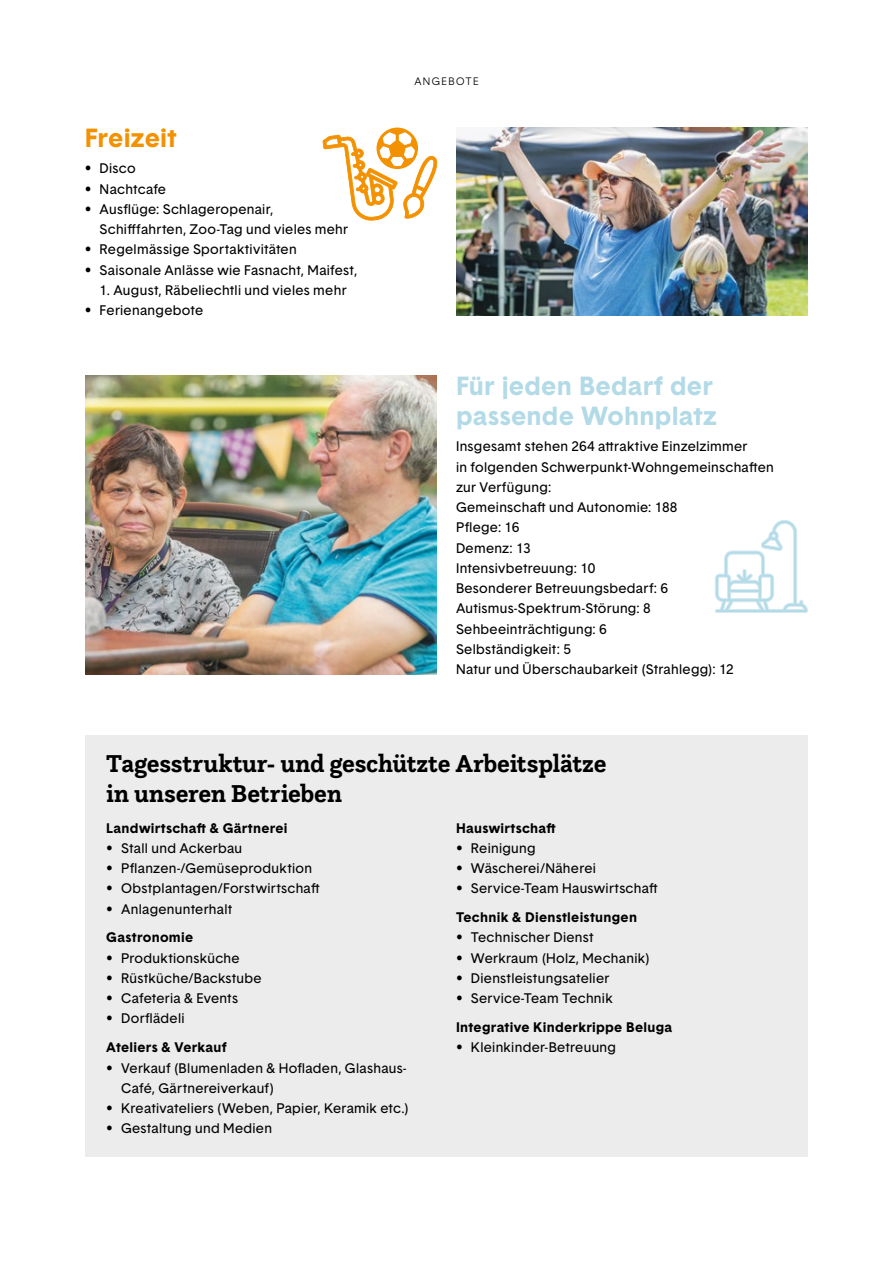
<style>
.page{position:relative;width:893px;height:1263px;background:#fff}
.page>*{position:absolute;margin:0;border:0;box-sizing:border-box;transform-origin:0 0}
.t1{font:700 25.5px/30px "Questa Slab";letter-spacing:-.01em;color:#000}
.t2{font:700 25.5px/30px "Basetica";letter-spacing:.01em;color:#b3dae7}
.t3{font:700 25.5px "Basetica";letter-spacing:.01em;color:#f39100}
.t4{font:13.5px/20.2px "Basetica";letter-spacing:.025em;color:#000}
.t5{font:700 13.5px "Basetica";letter-spacing:.025em;color:#000}
.t6{font:300 10.5px "Basetica";letter-spacing:.135em;color:#000}
</style>
<div class="page">
<img style="left:456px;top:128px;width:352px;height:187px">
<img style="left:85px;top:375px;width:352px;height:300px">
<div style="left:85px;top:735px;width:723px;height:422px;background:#ececec"></div>
<svg style="left:715px;top:520px;width:93px;height:93px"></svg>
<svg style="left:322px;top:128px;width:116px;height:93px"></svg>
<h1 class="t3" style="left:85px;top:120px;width:93px">Freizeit</h1>
<p class="t4" style="left:85px;top:158px;width:52px">• Disco</p>
<p class="t4" style="left:85px;top:179px;width:83px">• Nachtcafe</p>
<p class="t4" style="left:100px;top:199px;width:250px;text-indent:-15px">• Ausflüge: Schlageropenair,<br>Schifffahrten, Zoo-Tag und vieles mehr</p>
<p class="t4" style="left:85px;top:239px;width:213px">• Regelmässige Sportaktivitäten</p>
<p class="t4" style="left:85px;top:260px;width:274px">• Saisonale Anlässe wie Fasnacht, Maifest,</p>
<p class="t4" style="left:100px;top:280px;width:248px">1. August, Räbeliechtli und vieles mehr</p>
<p class="t4" style="left:85px;top:300px;width:120px">• Ferienangebote</p>
<p class="t6" style="left:414px;top:74px;width:66px">ANGEBOTE</p>
<h1 class="t2" style="left:456px;top:370px;width:262px">Für jeden Bedarf der passende Wohnplatz</h1>
<p class="t4" style="left:456px;top:436px;width:319px">Insgesamt stehen 264 attraktive Einzelzimmer<br>in folgenden Schwerpunkt-Wohngemeinschaften zur Verfügung:<br>Gemeinschaft und Autonomie: 188<br>Pflege: 16<br>Demenz: 13<br>Intensivbetreuung: 10<br>Besonderer Betreuungsbedarf: 6<br>Autismus-Spektrum-Störung: 8<br>Sehbeeinträchtigung: 6<br>Selbständigkeit: 5<br>Natur und Überschaubarkeit (Strahlegg): 12</p>
<h1 class="t1" style="left:106px;top:748px;width:502px">Tagesstruktur- und geschützte Arbeitsplätze in unseren Betrieben</h1>
<p class="t5" style="left:106px;top:819px;width:183px">Landwirtschaft &amp; Gärtnerei</p>
<p class="t4" style="left:106px;top:838px;width:137px">• Stall und Ackerbau</p>
<p class="t4" style="left:106px;top:858px;width:207px">• Pflanzen-/Gemüseproduktion</p>
<p class="t4" style="left:106px;top:878px;width:215px">• Obstplantagen/Forstwirtschaft</p>
<p class="t4" style="left:106px;top:899px;width:128px">• Anlagenunterhalt</p>
<p class="t5" style="left:106px;top:928px;width:88px">Gastronomie</p>
<p class="t4" style="left:106px;top:948px;width:135px">• Produktionsküche</p>
<p class="t4" style="left:106px;top:968px;width:157px">• Rüstküche/Backstube</p>
<p class="t4" style="left:106px;top:988px;width:133px">• Cafeteria &amp; Events</p>
<p class="t4" style="left:106px;top:1008px;width:80px">• Dorflädeli</p>
<p class="t5" style="left:106px;top:1038px;width:122px">Ateliers &amp; Verkauf</p>
<p class="t4" style="left:121px;top:1057px;width:287px;text-indent:-15px">• Verkauf (Blumenladen &amp; Hofladen, Glashaus-<br>Café, Gärtnereiverkauf)</p>
<p class="t4" style="left:106px;top:1098px;width:304px">• Kreativateliers (Weben, Papier, Keramik etc.)</p>
<p class="t4" style="left:106px;top:1118px;width:167px">• Gestaltung und Medien</p>
<p class="t5" style="left:456px;top:819px;width:101px">Hauswirtschaft</p>
<p class="t4" style="left:456px;top:838px;width:81px">• Reinigung</p>
<p class="t4" style="left:456px;top:858px;width:141px">• Wäscherei/Näherei</p>
<p class="t4" style="left:456px;top:878px;width:203px">• Service-Team Hauswirtschaft</p>
<p class="t5" style="left:456px;top:908px;width:182px">Technik &amp; Dienstleistungen</p>
<p class="t4" style="left:456px;top:927px;width:139px">• Technischer Dienst</p>
<p class="t4" style="left:456px;top:948px;width:195px">• Werkraum (Holz, Mechanik)</p>
<p class="t4" style="left:456px;top:968px;width:155px">• Dienstleistungsatelier</p>
<p class="t4" style="left:456px;top:988px;width:158px">• Service-Team Technik</p>
<p class="t5" style="left:456px;top:1018px;width:218px">Integrative Kinderkrippe Beluga</p>
<p class="t4" style="left:456px;top:1037px;width:162px">• Kleinkinder-Betreuung</p>
</div>
